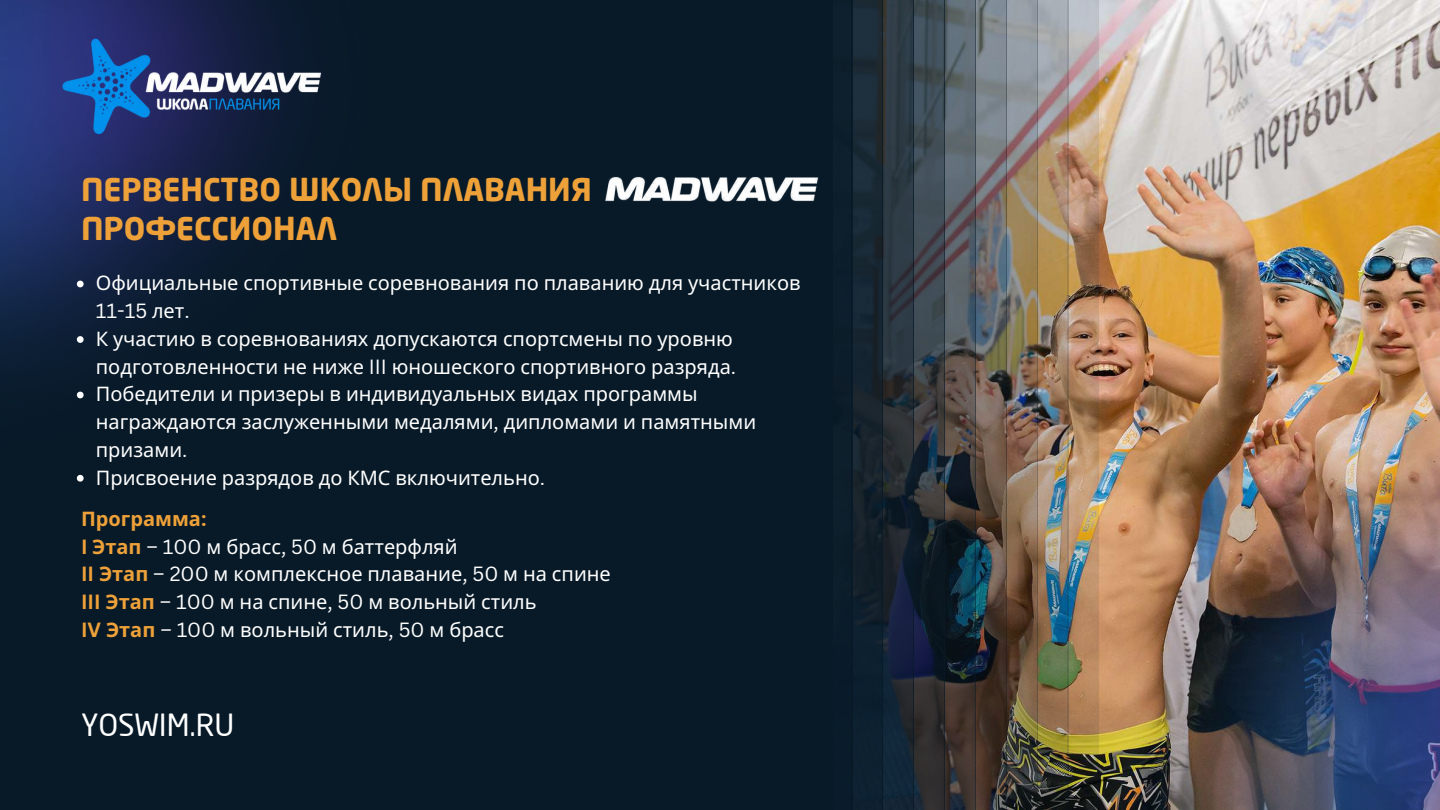
<style>
.page{position:relative;width:1440px;height:810px;background:#081a28}
.page>*{position:absolute;margin:0;border:0;box-sizing:border-box;transform-origin:0 0}
.t1{font:700 31px/39.8px "Neo Sans Pro";color:#eea139}
.t2{font:30px "Neo Sans Pro";letter-spacing:-.005em;color:#fff}
.t3{font:20px/27.8px "Noto Sans";color:#fff}
.t4{font:20px "Canva Sans";color:#fff}
.s1{font-family:"Noto Sans"}
.s2{font-family:"Canva Sans"}
.s3{font-weight:700;color:#eea139}
.s4{font-family:"Canva Sans";font-weight:700;color:#eea139}
</style>
<div class="page">
<img style="left:0;top:0;width:280px;height:399px">
<img style="left:1099px;top:0;width:341px;height:322px">
<img style="left:1099px;top:322px;width:341px;height:488px">
<svg style="left:77px;top:281px;width:7px;height:6px"></svg>
<svg style="left:77px;top:336px;width:7px;height:7px"></svg>
<svg style="left:77px;top:392px;width:7px;height:6px"></svg>
<svg style="left:77px;top:475px;width:7px;height:7px"></svg>
<div style="left:852px;top:0;width:31px;height:810px;background:linear-gradient(to bottom,#1f2c36,#0c1d2b)"></div>
<svg style="left:883px;top:0;width:31px;height:810px"></svg>
<svg style="left:914px;top:0;width:31px;height:810px"></svg>
<svg style="left:945px;top:0;width:31px;height:810px"></svg>
<img style="left:976px;top:0;width:31px;height:810px">
<img style="left:1007px;top:0;width:31px;height:810px">
<img style="left:1038px;top:0;width:30px;height:810px">
<img style="left:1068px;top:0;width:31px;height:810px">
<img style="left:62px;top:36px;width:260px;height:100px">
<img style="left:606px;top:177px;width:213px;height:25px">
<h1 class="t1" style="left:81px;top:172px;width:512px">ПЕРВЕНСТВО ШКОЛЫ ПЛАВАНИЯ<br>ПРОФЕССИОНАЛ</h1>
<p class="t3" style="left:96px;top:269px;width:706px">Официальные спортивные соревнования по плаванию для участников</p>
<p class="t4" style="left:96px;top:297px;width:95px">11-15 <span class="s1">лет</span>.</p>
<p class="t3" style="left:96px;top:324px;width:662px">К участию в соревнованиях допускаются спортсмены по уровню подготовленности не ниже <span class="s2">III</span> юношеского спортивного разряда<span class="s2">.<br></span>Победители и призеры в индивидуальных видах программы награждаются заслуженными медалями<span class="s2">,</span> дипломами и памятными призами<span class="s2">.<br></span>Присвоение разрядов до КМС включительно<span class="s2">.</span></p>
<p class="t3" style="left:81px;top:504px;width:531px"><span class="s3">Программа</span><span class="s4">:<br>I</span> <span class="s3">Этап</span> <span class="s2">– 100</span> м брасс<span class="s2">, 50</span> м баттерфляй<br><span class="s4">II</span> <span class="s3">Этап</span> <span class="s2">– 200</span> м комплексное плавание<span class="s2">, 50</span> м на спине <span class="s4">III</span> <span class="s3">Этап</span> <span class="s2">– 100</span> м на спине<span class="s2">, 50</span> м вольный стиль<br><span class="s4">IV</span> <span class="s3">Этап</span> <span class="s2">– 100</span> м вольный стиль<span class="s2">, 50</span> м брасс</p>
<h2 class="t2" style="left:81px;top:713px;width:155px">YOSWIM.RU</h2>
</div>
